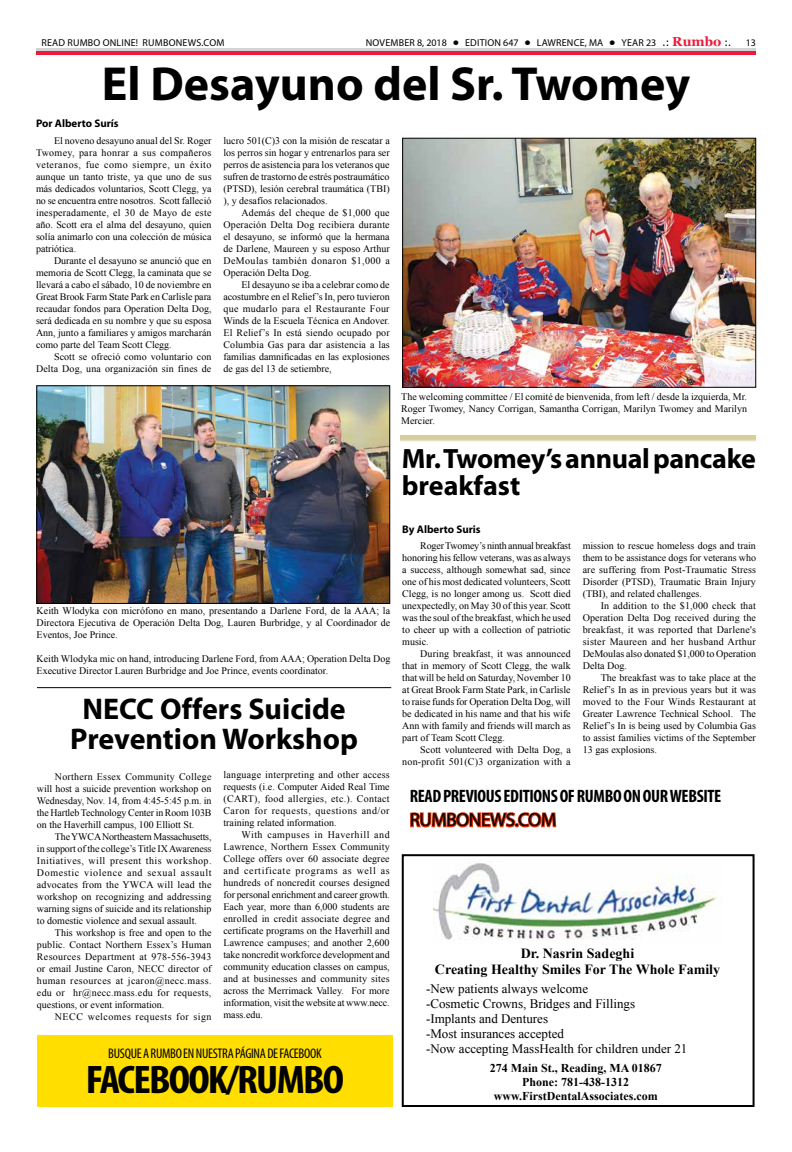
<style>
.page{position:relative;width:792px;height:1152px;background:#fff}
.page>*{position:absolute;margin:0;border:0;box-sizing:border-box;transform-origin:0 0}
.t1{font:700 48px "Myriad Pro";color:#000}
.t2{font:700 condensed 40px "Myriad Pro";letter-spacing:-.04em;color:#000;scale:1.11 1}
.t3{font:700 30px/30px "Myriad Pro";color:#000;text-align:center}
.t4{font:700 28px/27px "Myriad Pro";letter-spacing:-.015em;color:#000}
.t5{font:19px "Myriad Pro";letter-spacing:-.02em;color:#000}
.t6{font:700 condensed 18px "Myriad Pro";letter-spacing:-.02em;color:#000}
.t7{font:700 14px/16px "Times New Roman";color:#000;text-align:center}
.t8{font:condensed 14px "Myriad Pro";letter-spacing:-.02em;color:#000}
.t9{font:13px/15px "Times New Roman";color:#000}
.t10{font:700 12px/14px "Times New Roman";color:#000;text-align:center}
.t11{font:700 11px "Myriad Pro";color:#000}
.t12{font:10px/12px "Times New Roman";color:#000;text-align:justify}
.t13{font:10px "Myriad Pro";letter-spacing:.02em;color:#000}
.t14{font:10px "Times New Roman";letter-spacing:.045em;color:#000}
.s1{font-family:"Tahoma";font-weight:700}
.s2{font-family:"Tahoma"}
.s3{font-family:"Georgia";font-weight:700;font-size:13px;color:#ed1a3b}
</style>
<div class="page">
<div style="left:36px;top:50px;width:720px;height:5px;background:#ed1a3b"></div>
<hr style="left:36px;top:48px;width:720px;height:2px;background:#d1d3d4">
<div style="left:37px;top:1035px;width:356px;height:71px;background:#ffde00"></div>
<svg style="left:410px;top:812px;width:147px;height:16px"></svg>
<svg style="left:400px;top:435px;width:356px;height:7px;background:#ddd7ab"></svg>
<img style="left:404px;top:140px;width:350px;height:246px">
<div style="left:402px;top:138px;width:354px;height:250px;border:1px solid #000"></div>
<img style="left:39px;top:388px;width:349px;height:214px">
<div style="left:37px;top:386px;width:353px;height:218px;border:1px solid #000"></div>
<hr style="left:37px;top:687px;width:354px;height:1px;background:#000">
<div style="left:402px;top:854px;width:353px;height:253px;border:2px solid #000"></div>
<img style="left:433px;top:863px;width:284px;height:77px">
<p class="t13" style="left:41px;top:36px;width:185px">READ RUMBO ONLINE! RUMBONEWS.COM</p>
<p class="t13" style="left:366px;top:36px;width:367px">NOVEMBER 8, 2018 <span class="s1">•</span> EDITION 647 <span class="s1">•</span> LAWRENCE, MA <span class="s1">•</span> YEAR 23 <span class="s2">.:</span> <span class="s3">Rumbo</span> <span class="s2">:.</span></p>
<p class="t13" style="left:746px;top:36px;width:12px">13</p>
<h1 class="t1" style="left:102px;top:52px;width:590px">El Desayuno del Sr. Twomey</h1>
<p class="t11" style="left:36px;top:116px;width:84px">Por Alberto Surís</p>
<p class="t12" style="left:36px;top:134px;width:177px;text-indent:18px">El noveno desayuno anual del Sr. Roger Twomey, para honrar a sus compañeros veteranos, fue como siempre, un éxito aunque un tanto triste, ya que uno de sus más dedicados voluntarios, Scott Clegg, ya no se encuentra entre nosotros. Scott falleció inesperadamente, el 30 de Mayo de este año. Scott era el alma del desayuno, quien solía animarlo con una colección de música patriótica.</p>
<p class="t12" style="left:36px;top:254px;width:177px;text-indent:18px">Durante el desayuno se anunció que en memoria de Scott Clegg, la caminata que se llevará a cabo el sábado, 10 de noviembre en Great Brook Farm State Park en Carlisle para recaudar fondos para Operation Delta Dog, será dedicada en su nombre y que su esposa Ann, junto a familiares y amigos marcharán como parte del Team Scott Clegg.</p>
<p class="t12" style="left:36px;top:350px;width:177px;text-align:right">Scott se ofreció como voluntario con<br>Delta Dog, una organización sin fines de</p>
<p class="t12" style="left:224px;top:134px;width:168px">lucro 501(C)3 con la misión de rescatar a los perros sin hogar y entrenarlos para ser perros de asistencia para los veteranos que sufren de trastorno de estrés postraumático (PTSD), lesión cerebral traumática (TBI) ), y desafíos relacionados.</p>
<p class="t12" style="left:224px;top:206px;width:168px;text-indent:18px">Además del cheque de $1,000 que Operación Delta Dog recibiera durante el desayuno, se informó que la hermana de Darlene, Maureen y su esposo Arthur DeMoulas también donaron $1,000 a Operación Delta Dog.</p>
<p class="t12" style="left:224px;top:278px;width:168px;text-indent:18px">El desayuno se iba a celebrar como de acostumbre en el Relief’s In, pero tuvieron que mudarlo para el Restaurante Four Winds de la Escuela Técnica en Andover.<br>El Relief’s In está siendo ocupado por Columbia Gas para dar asistencia a las familias damnificadas en las explosiones de gas del 13 de setiembre,</p>
<p class="t12" style="left:401px;top:390px;width:347px">The welcoming committee / El comité de bienvenida, from left / desde la izquierda, Mr.<br>Roger Twomey, Nancy Corrigan, Samantha Corrigan, Marilyn Twomey and Marilyn Mercier.</p>
<h3 class="t4" style="left:402px;top:444px;width:356px">Mr. Twomey’s annual pancake breakfast</h3>
<p class="t12" style="left:37px;top:605px;width:355px">Keith Wlodyka con micrófono en mano, presentando a Darlene Ford, de la AAA; la Directora Ejecutiva de Operación Delta Dog, Lauren Burbridge, y al Coordinador de Eventos, Joe Prince.</p>
<p class="t12" style="left:37px;top:653px;width:355px">Keith Wlodyka mic on hand, introducing Darlene Ford, from AAA; Operation Delta Dog<br>Executive Director Lauren Burbridge and Joe Prince, events coordinator.</p>
<h3 class="t3" style="left:70px;top:693px;width:289px">NECC Offers Suicide<br>Prevention Workshop</h3>
<p class="t12" style="left:224px;top:768px;width:168px">language interpreting and other access requests (i.e. Computer Aided Real Time (CART), food allergies, etc.). Contact Caron for requests, questions and/or training related information.</p>
<p class="t12" style="left:224px;top:828px;width:168px;text-indent:18px">With campuses in Haverhill and Lawrence, Northern Essex Community College offers over 60 associate degree and certificate programs as well as hundreds of noncredit courses designed for personal enrichment and career growth.<br>Each year, more than 6,000 students are enrolled in credit associate degree and certificate programs on the Haverhill and Lawrence campuses; and another 2,600 take noncredit workforce development and community education classes on campus, and at businesses and community sites across the Merrimack Valley. For more information, visit the website at www.necc. mass.edu.</p>
<p class="t12" style="left:37px;top:770px;width:176px;text-indent:18px">Northern Essex Community College will host a suicide prevention workshop on Wednesday, Nov. 14, from 4:45-5:45 p.m. in the Hartleb Technology Center in Room 103B on the Haverhill campus, 100 Elliott St.</p>
<p class="t12" style="left:37px;top:830px;width:176px;text-indent:18px">The YWCA Northeastern Massachusetts, in support of the college’s Title IX Awareness Initiatives, will present this workshop.<br>Domestic violence and sexual assault advocates from the YWCA will lead the workshop on recognizing and addressing warning signs of suicide and its relationship to domestic violence and sexual assault.</p>
<p class="t12" style="left:37px;top:926px;width:176px;text-indent:18px">This workshop is free and open to the public. Contact Northern Essex’s Human Resources Department at 978-556-3943 or email Justine Caron, NECC director of human resources at jcaron@necc.mass. edu or hr@necc.mass.edu for requests, questions, or event information.</p>
<p class="t14" style="left:55px;top:1010px;width:158px">NECC welcomes requests for sign</p>
<h3 class="t8" style="left:108px;top:1045px;width:215px">BUSQUE A RUMBO EN NUESTRA PÁGINA DE FACEBOOK</h3>
<h2 class="t2" style="left:86px;top:1055px;width:234px">FACEBOOK/RUMBO</h2>
<p class="t11" style="left:402px;top:522px;width:80px">By Alberto Suris</p>
<p class="t12" style="left:402px;top:540px;width:170px;text-indent:18px">Roger Twomey’s ninth annual breakfast honoring his fellow veterans, was as always a success, although somewhat sad, since one of his most dedicated volunteers, Scott Clegg, is no longer among us. Scott died unexpectedly, on May 30 of this year. Scott was the soul of the breakfast, which he used to cheer up with a collection of patriotic music.</p>
<p class="t12" style="left:402px;top:648px;width:170px;text-indent:18px">During breakfast, it was announced that in memory of Scott Clegg, the walk that will be held on Saturday, November 10 at Great Brook Farm State Park, in Carlisle to raise funds for Operation Delta Dog, will be dedicated in his name and that his wife Ann with family and friends will march as part of Team Scott Clegg.</p>
<p class="t12" style="left:402px;top:744px;width:170px;text-align:right">Scott volunteered with Delta Dog, a non-profit 501(C)3 organization with a</p>
<p class="t12" style="left:583px;top:539px;width:175px">mission to rescue homeless dogs and train them to be assistance dogs for veterans who are suffering from Post-Traumatic Stress Disorder (PTSD), Traumatic Brain Injury (TBI), and related challenges.</p>
<p class="t12" style="left:583px;top:599px;width:175px;text-indent:18px">In addition to the $1,000 check that Operation Delta Dog received during the breakfast, it was reported that Darlene's sister Maureen and her husband Arthur DeMoulas also donated $1,000 to Operation Delta Dog.</p>
<p class="t12" style="left:583px;top:671px;width:175px;text-indent:18px">The breakfast was to take place at the Relief’s In as in previous years but it was moved to the Four Winds Restaurant at Greater Lawrence Technical School. The Relief’s In is being used by Columbia Gas to assist families victims of the September 13 gas explosions.</p>
<h3 class="t6" style="left:410px;top:785px;width:313px">READ PREVIOUS EDITIONS OF RUMBO ON OUR WEBSITE</h3>
<h3 class="t5" style="left:410px;top:808px;width:148px">RUMBONEWS.COM</h3>
<h3 class="t7" style="left:435px;top:945px;width:287px">Dr. Nasrin Sadeghi<br>Creating Healthy Smiles For The Whole Family</h3>
<h3 class="t9" style="left:426px;top:981px;width:263px">-New patients always welcome<br>-Cosmetic Crowns, Bridges and Fillings -Implants and Dentures<br>-Most insurances accepted<br>-Now accepting MassHealth for children under 21</h3>
<p class="t10" style="left:490px;top:1060px;width:174px">274 Main St., Reading, MA 01867<br>Phone: 781-438-1312 www.FirstDentalAssociates.com</p>
</div>
